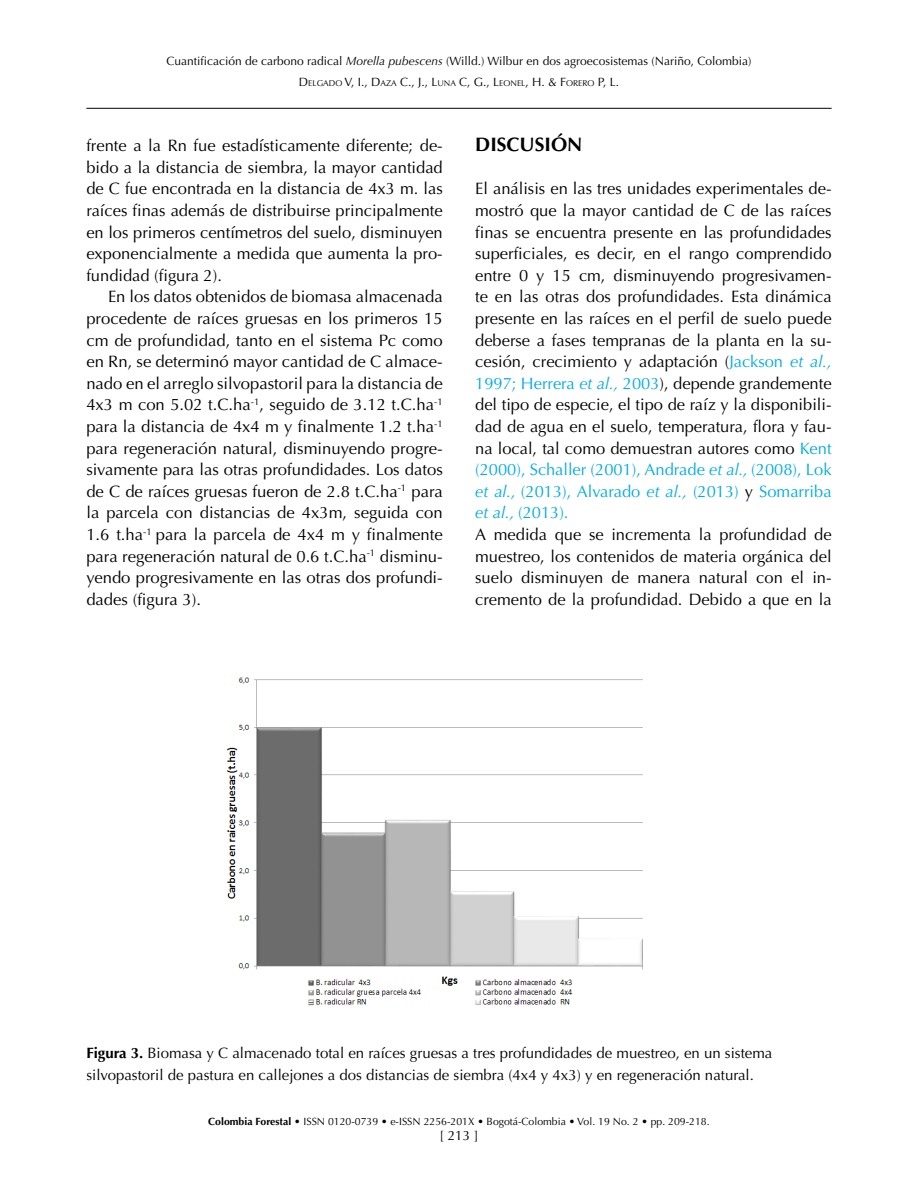
<style>
.page{position:relative;width:918px;height:1188px;background:#fff}
.page>*{position:absolute;margin:0;border:0;box-sizing:border-box;transform-origin:0 0}
.Titulo_1{font:700 19.5px "Optima LT Std";color:#000}
.texto{font:16.5px/21.6px "Optima LT Std";color:#000;text-align:justify}
.texto_primera{font:16.5px/21.6px "Optima LT Std";color:#000;text-align:justify}
.titulo_figura{font:15px/21.6px "Optima LT Std";color:#000}
.t1{font:13.5px "Optima LT Std";color:#000}
.t2{font:12px/21.6px "Optima LT Std";color:#000;text-align:center}
.t3{font:10.5px "Optima LT Std";color:#000}
.s1{font-style:italic}
.s2{font-style:inherit}
.s3{font-size:8.4px}
.s4{color:#00ade5}
.s5{font-style:italic;color:#00ade5}
.s6{font-weight:700}
</style>
<div class="page">
<hr style="left:86px;top:108px;width:746px;height:1px;background:#000">
<img style="left:226px;top:677px;width:417px;height:329px">
<p class="t2" style="left:167px;top:50px;width:586px">Cuantificación de carbono radical <span class="s1">Morella pubescens</span> (Willd.) Wilbur en dos agroecosistemas (Nariño, Colombia)<br><span class="s2">D</span><span class="s3">ELGADO</span> <span class="s2">V, I., D</span><span class="s3">AZA</span> <span class="s2">C., J., L</span> <span class="s3">UNA</span> <span class="s2">C, G., L</span> <span class="s3">EONEL</span><span class="s2">, H. &amp; F</span><span class="s3">ORERO</span> <span class="s2">P, L.</span></p>
<p class="texto" style="left:86px;top:135px;width:358px">frente a la Rn fue estadísticamente diferente; de&shy;bido a la distancia de siembra, la mayor cantidad de C fue encontrada en la distancia de 4x3 m. las raíces finas además de distribuirse principalmente en los primeros centímetros del suelo, disminuyen exponencialmente a medida que aumenta la pro&shy;fundidad (figura 2).</p>
<p class="texto" style="left:86px;top:286px;width:358px;text-indent:22px">En los datos obtenidos de biomasa almacenada procedente de raíces gruesas en los primeros 15 cm de profundidad, tanto en el sistema Pc como en Rn, se determinó mayor cantidad de C almace&shy;nado en el arreglo silvopastoril para la distancia de 4x3 m con 5.02 t.C.ha<sup>-1</sup>, seguido de 3.12 t.C.ha<sup>-1 </sup>para la distancia de 4x4 m y finalmente 1.2 t.ha<sup>-1 </sup>para regeneración natural, disminuyendo progre&shy;sivamente para las otras profundidades. Los datos de C de raíces gruesas fueron de 2.8 t.C.ha<sup>-1</sup> para la parcela con distancias de 4x3m, seguida con 1.6 t.ha<sup>-1</sup> para la parcela de 4x4 m y finalmente para regeneración natural de 0.6 t.C.ha<sup>-1</sup> disminu&shy;yendo progresivamente en las otras dos profundi&shy;dades (figura 3).</p>
<p class="Titulo_1" style="left:475px;top:133px;width:109px">DISCUSIÓN</p>
<p class="texto_primera" style="left:475px;top:178px;width:358px">El análisis en las tres unidades experimentales de&shy;mostró que la mayor cantidad de C de las raíces finas se encuentra presente en las profundidades superficiales, es decir, en el rango comprendido entre 0 y 15 cm, disminuyendo progresivamen&shy;te en las otras dos profundidades. Esta dinámica presente en las raíces en el perfil de suelo puede deberse a fases tempranas de la planta en la su&shy;cesión, crecimiento y adaptación (<span class="s4">Jackson</span> <span class="s5">et al., </span><span class="s4">1997; Herrera</span> <span class="s5">et al.,</span> <span class="s4">2003</span>), depende grandemente del tipo de especie, el tipo de raíz y la disponibili&shy;dad de agua en el suelo, temperatura, flora y fau&shy;na local, tal como demuestran autores como <span class="s4">Kent (2000), Schaller (2001), Andrade</span> <span class="s5">et al.,</span> <span class="s4">(2008), Lok </span><span class="s5">et al.,</span> <span class="s4">(2013), Alvarado</span> <span class="s5">et al.,</span> <span class="s4">(2013)</span> y <span class="s4">Somarriba </span><span class="s5">et al.,</span> <span class="s4">(2013).</span></p>
<p class="texto_primera" style="left:475px;top:524px;width:358px">A medida que se incrementa la profundidad de muestreo, los contenidos de materia orgánica del suelo disminuyen de manera natural con el in&shy;cremento de la profundidad. Debido a que en la</p>
<p class="titulo_figura" style="left:86px;top:1043px;width:688px"><span class="s6">Figura 3.</span> Biomasa y C almacenado total en raíces gruesas a tres profundidades de muestreo, en un sistema silvopastoril de pastura en callejones a dos distancias de siembra (4x4 y 4x3) y en regeneración natural.</p>
<p class="t3" style="left:208px;top:1115px;width:503px"><span class="s6">Colombia Forestal</span> • ISSN 0120-0739 • e-ISSN 2256-201X • Bogotá-Colombia • Vol. 19 No. 2 • pp. 209-218.</p>
<p class="t1" style="left:439px;top:1127px;width:41px">[ 213 ]</p>
</div>
